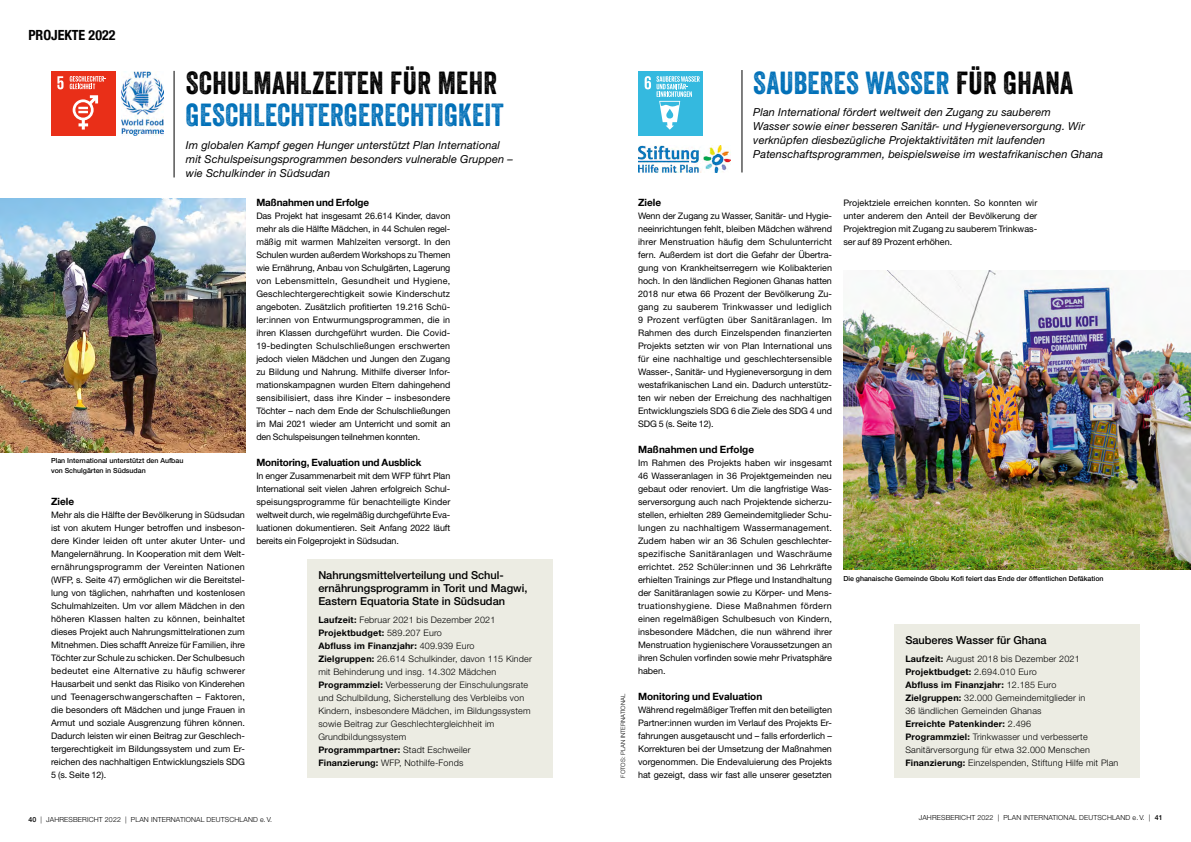
<style>
.page{position:relative;width:1191px;height:842px;background:#fff}
.page>*{position:absolute;margin:0;border:0;box-sizing:border-box;transform-origin:0 0}
.t1{font:31px "Veneer";letter-spacing:.01em;color:#0070b8}
.t2{font:31px "Veneer";letter-spacing:.01em;color:#000}
.t3{font:700 condensed 14px "Helvetica Neue LT Com";color:#000}
.t4{font:italic 11px/14px "Helvetica Neue LT Std";letter-spacing:.01em;color:#000}
.t5{font:500 11px/13px "Helvetica Neue LT Std";color:#000}
.t6{font:700 10px "Helvetica Neue LT Com";color:#000}
.t7{font:9px/13px "Helvetica Neue LT Std";color:#000;text-align:justify}
.t8{font:300 9px/13px "Helvetica Neue LT Std";letter-spacing:.02em;color:#000}
.t9{font:500 7px/10px "Helvetica Neue LT Std";color:#000}
.t10{font:300 7px "Helvetica Neue LT Std";letter-spacing:.02em;color:#000}
.t11{font:300 6px "Helvetica Neue LT Std";color:#000}
.s1{font-weight:700}
.s2{color:#000}
.s3{font-weight:500}
</style>
<div class="page">
<div style="left:307px;top:559px;width:246px;height:219px;background:#ecece3"></div>
<img style="left:0;top:198px;width:245px;height:255px">
<hr style="left:174px;top:71px;width:1px;height:106px;background:#000">
<div style="left:894px;top:624px;width:246px;height:154px;background:#ecece3"></div>
<hr style="left:742px;top:70px;width:1px;height:102px;background:#000">
<img style="left:843px;top:271px;width:348px;height:299px">
<div style="left:51px;top:71px;width:64px;height:64px;background:#e92f18"></div>
<svg style="left:57px;top:76px;width:7px;height:13px"></svg>
<svg style="left:73px;top:95px;width:25px;height:35px"></svg>
<svg style="left:70px;top:76px;width:36px;height:13px"></svg>
<img style="left:121px;top:72px;width:42px;height:63px">
<div style="left:638px;top:71px;width:64px;height:64px;background:#34b9df"></div>
<svg style="left:644px;top:76px;width:55px;height:54px"></svg>
<img style="left:638px;top:145px;width:93px;height:28px">
<h2 class="t3" style="left:28px;top:26px;width:89px">PROJEKTE 2022</h2>
<h1 class="t2" style="left:186px;top:64px;width:313px">SCHULMAHLZEITEN FÜR MEHR</h1>
<h1 class="t1" style="left:186px;top:96px;width:319px">GESCHLECHTERGERECHTIGKEIT</h1>
<p class="t4" style="left:186px;top:138px;width:328px">Im globalen Kampf gegen Hunger unterstützt Plan International mit Schulspeisungsprogrammen besonders vulnerable Gruppen – wie Schulkinder in Südsudan</p>
<p class="t9" style="left:51px;top:456px;width:134px">Plan International unterstützt den Aufbau von Schulgärten in Südsudan</p>
<p class="t6" style="left:51px;top:495px;width:25px">Ziele</p>
<p class="t7" style="left:51px;top:508px;width:195px">Mehr als die Hälfte der Bevölkerung in Südsudan ist von akutem Hunger betroffen und insbeson&shy;dere Kinder leiden oft unter akuter Unter- und Mangelernährung. In Kooperation mit dem Welt&shy;ernährungsprogramm der Vereinten Nationen (WFP, s. Seite 47) ermöglichen wir die Bereitstel&shy;lung von täglichen, nahrhaften und kostenlosen Schulmahlzeiten. Um vor allem Mädchen in den höheren Klassen halten zu können, beinhaltet dieses Projekt auch Nahrungsmittelrationen zum Mitnehmen. Dies schafft Anreize für Familien, ihre Töchter zur Schule zu schicken. Der Schulbesuch bedeutet eine Alternative zu häufig schwerer Hausarbeit und senkt das Risiko von Kinderehen und Teenagerschwangerschaften – Faktoren, die besonders oft Mädchen und junge Frauen in Armut und soziale Ausgrenzung führen können.<br>Dadurch leisten wir einen Beitrag zur Geschlech&shy;tergerechtigkeit im Bildungssystem und zum Er&shy;reichen des nachhaltigen Entwicklungsziels SDG 5 (s. Seite 12).</p>
<p class="t6" style="left:256px;top:196px;width:114px">Maßnahmen und Erfolge</p>
<p class="t7" style="left:256px;top:209px;width:196px">Das Projekt hat insgesamt 26.614 Kinder, davon mehr als die Hälfte Mädchen, in 44 Schulen regel&shy;mäßig mit warmen Mahlzeiten versorgt. In den Schulen wurden außerdem Workshops zu Themen wie Ernährung, Anbau von Schulgärten, Lagerung von Lebensmitteln, Gesundheit und Hygiene, Geschlechtergerechtigkeit sowie Kinderschutz angeboten. Zusätzlich profitierten 19.216 Schü&shy;ler:innen von Entwurmungsprogrammen, die in ihren Klassen durchgeführt wurden. Die Covid-19-bedingten Schulschließungen erschwerten jedoch vielen Mädchen und Jungen den Zugang zu Bildung und Nahrung. Mithilfe diverser Infor&shy;mationskampagnen wurden Eltern dahingehend sensibilisiert, dass ihre Kinder – insbesondere Töchter – nach dem Ende der Schulschließungen im Mai 2021 wieder am Unterricht und somit an den Schulspeisungen teilnehmen konnten.</p>
<p class="t6" style="left:256px;top:456px;width:167px">Monitoring, Evaluation und Ausblick</p>
<p class="t7" style="left:256px;top:469px;width:195px">In enger Zusammenarbeit mit dem WFP führt Plan International seit vielen Jahren erfolgreich Schul&shy;speisungsprogramme für benachteiligte Kinder weltweit durch, wie regelmäßig durchgeführte Eva&shy;luationen dokumentieren. Seit Anfang 2022 läuft bereits ein Folgeprojekt in Südsudan.</p>
<p class="t5" style="left:318px;top:568px;width:211px">Nahrungsmittelverteilung und Schul&shy;ernährungsprogramm in Torit und Magwi,<br>Eastern Equatoria State in Südsudan</p>
<p class="t8" style="left:318px;top:613px;width:215px"><span class="s1">Laufzeit:</span> Februar 2021 bis Dezember 2021<br><span class="s1">Projektbudget:</span> 589.207 Euro<br><span class="s1">Abfluss im Finanzjahr:</span> 409.939 Euro <span class="s1">Zielgruppen:</span> 26.614 Schulkinder, davon 115 Kinder mit Behinderung und insg. 14.302 Mädchen <span class="s1">Programmziel:</span> Verbesserung der Einschulungsrate und Schulbildung, Sicherstellung des Verbleibs von Kindern, insbesondere Mädchen, im Bildungssystem sowie Beitrag zur Geschlechtergleichheit im Grundbildungssystem<br><span class="s1">Programmpartner:</span> Stadt Eschweiler <span class="s1">Finanzierung:</span> WFP, Nothilfe-Fonds</p>
<h1 class="t1" style="left:753px;top:64px;width:322px">SAUBERES WASSER <span class="s2">FÜR GHANA</span></h1>
<p class="t4" style="left:753px;top:105px;width:351px">Plan International fördert weltweit den Zugang zu sauberem<br>Wasser sowie einer besseren Sanitär- und Hygieneversorgung. Wir verknüpfen diesbezügliche Projektaktivitäten mit laufenden Patenschaftsprogrammen, beispielsweise im westafrikanischen Ghana</p>
<p class="t11" style="left:619px;top:778px;width:85px;rotate:-90deg">FOTOS: PLAN INTERNATIONAL</p>
<p class="t6" style="left:638px;top:196px;width:25px">Ziele</p>
<p class="t7" style="left:638px;top:209px;width:195px">Wenn der Zugang zu Wasser, Sanitär- und Hygie&shy;neeinrichtungen fehlt, bleiben Mädchen während ihrer Menstruation häufig dem Schulunterricht fern. Außerdem ist dort die Gefahr der Übertra&shy;gung von Krankheitserregern wie Kolibakterien hoch. In den ländlichen Regionen Ghanas hatten 2018 nur etwa 66 Prozent der Bevölkerung Zu&shy;gang zu sauberem Trinkwasser und lediglich 9 Prozent verfügten über Sanitäranlagen. Im Rahmen des durch Einzelspenden finanzierten Projekts setzten wir von Plan International uns für eine nachhaltige und geschlechtersensible Wasser-, Sanitär- und Hygieneversorgung in dem westafrikanischen Land ein. Dadurch unterstütz&shy;ten wir neben der Erreichung des nachhaltigen Entwicklungsziels SDG 6 die Ziele des SDG 4 und SDG 5 (s. Seite 12).</p>
<p class="t6" style="left:638px;top:443px;width:118px">Maßnahmen und Erfolge</p>
<p class="t7" style="left:638px;top:456px;width:195px">Im Rahmen des Projekts haben wir insgesamt 46 Wasseranlagen in 36 Projektgemeinden neu gebaut oder renoviert. Um die langfristige Was&shy;serversorgung auch nach Projektende sicherzu&shy;stellen, erhielten 289 Gemeindemitglieder Schu&shy;lungen zu nachhaltigem Wassermanagement.<br>Zudem haben wir an 36 Schulen geschlechter&shy;spezifische Sanitäranlagen und Waschräume errichtet. 252 Schüler:innen und 36 Lehrkräfte erhielten Trainings zur Pflege und Instandhaltung der Sanitäranlagen sowie zu Körper- und Mens&shy;truationshygiene. Diese Maßnahmen fördern einen regelmäßigen Schulbesuch von Kindern, insbesondere Mädchen, die nun während ihrer Menstruation hygienischere Voraussetzungen an ihren Schulen vorfinden sowie mehr Privatsphäre haben.</p>
<p class="t6" style="left:638px;top:690px;width:126px">Monitoring und Evaluation</p>
<p class="t7" style="left:638px;top:703px;width:195px">Während regelmäßiger Treffen mit den beteiligten Partner:innen wurden im Verlauf des Projekts Er&shy;fahrungen ausgetauscht und – falls erforderlich – Korrekturen bei der Umsetzung der Maßnahmen vorgenommen. Die Endevaluierung des Projekts hat gezeigt, dass wir fast alle unserer gesetzten</p>
<p class="t7" style="left:843px;top:196px;width:195px">Projektziele erreichen konnten. So konnten wir unter anderem den Anteil der Bevölkerung der Projektregion mit Zugang zu sauberem Trinkwas&shy;ser auf 89 Prozent erhöhen.</p>
<p class="t9" style="left:843px;top:573px;width:262px">Die ghanaische Gemeinde Gbolu Kofi feiert das Ende der öffentlichen Defäkation</p>
<p class="t5" style="left:905px;top:633px;width:143px">Sauberes Wasser für Ghana</p>
<p class="t8" style="left:905px;top:652px;width:215px"><span class="s1">Laufzeit:</span> August 2018 bis Dezember 2021<br><span class="s1">Projektbudget:</span> 2.694.010 Euro<br><span class="s1">Abfluss im Finanzjahr:</span> 12.185 Euro<br><span class="s1">Zielgruppen:</span> 32.000 Gemeindemitglieder in<br>36 ländlichen Gemeinden Ghanas<br><span class="s1">Erreichte Patenkinder:</span> 2.496<br><span class="s1">Programmziel:</span> Trinkwasser und verbesserte Sanitärversorgung für etwa 32.000 Menschen <span class="s1">Finanzierung:</span> Einzelspenden, Stiftung Hilfe mit Plan</p>
<p class="t10" style="left:28px;top:815px;width:245px"><span class="s3">40</span> | JAHRESBERICHT 2022 | PLAN INTERNATIONAL DEUTSCHLAND e. V.</p>
<p class="t10" style="left:918px;top:813px;width:245px">JAHRESBERICHT 2022 | PLAN INTERNATIONAL DEUTSCHLAND e. V. | <span class="s3">41</span></p>
</div>
